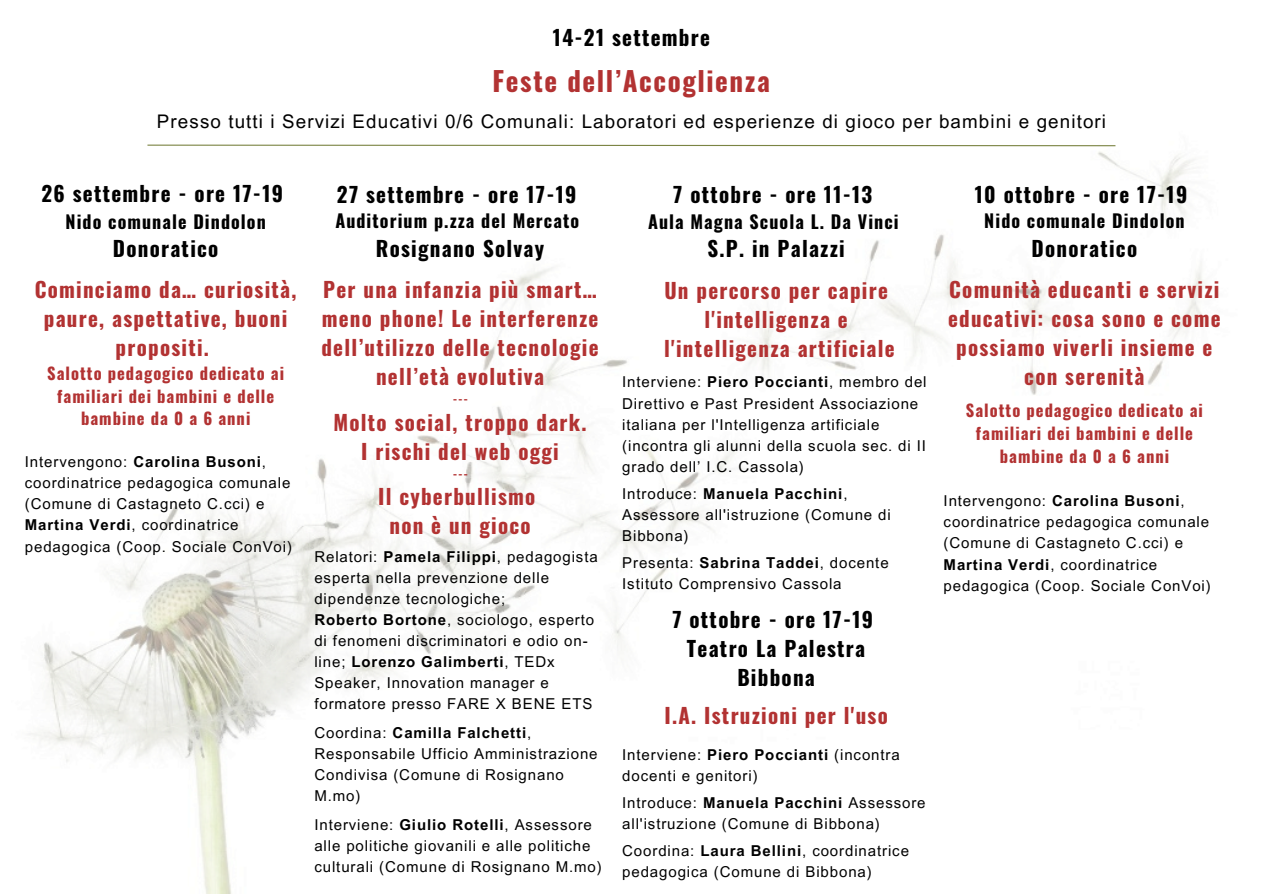
<style>
.page{position:relative;width:1263px;height:894px;background:#fff}
.page>*{position:absolute;margin:0;border:0;box-sizing:border-box;transform-origin:0 0}
.t1{font:700 27px "Oswald";letter-spacing:.06em;color:#b23232}
.t2{font:700 21px/29px "Oswald";letter-spacing:.06em;color:#b23232;text-align:center}
.t3{font:700 21px/29.2px "Oswald";letter-spacing:.06em;color:#000;text-align:center}
.t4{font:18.75px "Arial MT Pro";letter-spacing:.06em;color:#000}
.t5{font:700 18px "Oswald";letter-spacing:.06em;color:#000}
.t6{font:700 16.5px/22.5px "Oswald";letter-spacing:.06em;color:#b23232;text-align:center}
.t7{font:15px/21px "Arial MT Pro";letter-spacing:.06em;color:#000}
.t8{font:700 12px "Oswald";color:#b23232}
.s1{font-weight:700}
</style>
<div class="page">
<img style="left:28px;top:151px;width:1176px;height:742px">
<svg style="left:147px;top:144px;width:969px;height:3px"></svg>
<h2 class="t3" style="left:553px;top:22px;width:159px">14-21 settembre</h2>
<h1 class="t1" style="left:493px;top:60px;width:279px">Feste dell’Accoglienza</h1>
<h4 class="t4" style="left:157px;top:114px;width:951px">Presso tutti i Servizi Educativi 0/6 Comunali: Laboratori ed esperienze di gioco per bambini e genitori</h4>
<p class="t3" style="left:42px;top:178px;width:243px">26 settembre - ore 17-19</p>
<p class="t5" style="left:66px;top:207px;width:202px">Nido comunale Dindolon</p>
<p class="t3" style="left:113px;top:232px;width:107px">Donoratico</p>
<h3 class="t2" style="left:35px;top:273px;width:263px">Cominciamo da… curiosità, paure, aspettative, buoni propositi.</h3>
<h3 class="t6" style="left:47px;top:361px;width:238px">Salotto pedagogico dedicato ai familiari dei bambini e delle bambine da 0 a 6 anni</h3>
<h5 class="t7" style="left:25px;top:453px;width:269px">Intervengono: <span class="s1">Carolina Busoni</span>, coordinatrice pedagogica comunale (Comune di Castagneto C.cci) e <span class="s1">Martina Verdi</span>, coordinatrice pedagogica (Coop. Sociale ConVoi)</h5>
<p class="t3" style="left:337px;top:178px;width:241px">27 settembre - ore 17-19</p>
<p class="t5" style="left:335px;top:207px;width:245px">Auditorium p.zza del Mercato</p>
<p class="t3" style="left:376px;top:232px;width:170px">Rosignano Solvay</p>
<h3 class="t2" style="left:321px;top:274px;width:279px">Per una infanzia più smart… meno phone! Le interferenze dell’utilizzo delle tecnologie nell’età evolutiva</h3>
<h3 class="t8" style="left:453px;top:390px;width:17px">---</h3>
<h3 class="t2" style="left:333px;top:407px;width:255px">Molto social, troppo dark.<br>I rischi del web oggi</h3>
<h3 class="t8" style="left:453px;top:464px;width:17px">---</h3>
<h3 class="t2" style="left:378px;top:481px;width:159px">Il cyberbullismo non è un gioco</h3>
<h2 class="t7" style="left:314px;top:547px;width:285px">Relatori: <span class="s1">Pamela Filippi</span>, pedagogista esperta nella prevenzione delle dipendenze tecnologiche;</h2>
<p class="t7" style="left:314px;top:610px;width:281px"><span class="s1">Roberto Bortone</span>, sociologo, esperto di fenomeni discriminatori e odio on&shy;line; <span class="s1">Lorenzo Galimberti</span>, TEDx Speaker, Innovation manager e formatore presso FARE X BENE ETS</p>
<p class="t7" style="left:314px;top:723px;width:285px">Coordina: <span class="s1">Camilla Falchetti</span>,<br>Responsabile Ufficio Amministrazione<br>Condivisa (Comune di Rosignano<br>M.mo)</p>
<p class="t7" style="left:314px;top:815px;width:289px">Interviene: <span class="s1">Giulio Rotelli</span>, Assessore alle politiche giovanili e alle politiche culturali (Comune di Rosignano M.mo)</p>
<p class="t3" style="left:673px;top:179px;width:201px">7 ottobre - ore 11-13</p>
<p class="t5" style="left:648px;top:207px;width:252px">Aula Magna Scuola L. Da Vinci</p>
<p class="t3" style="left:707px;top:233px;width:139px">S.P. in Palazzi</p>
<h3 class="t2" style="left:664px;top:275px;width:232px">Un percorso per capire l'intelligenza e l'intelligenza artificiale</h3>
<h2 class="t7" style="left:622px;top:373px;width:306px">Interviene: <span class="s1">Piero Poccianti</span>, membro del Direttivo e Past President Associazione italiana per l'Intelligenza artificiale (incontra gli alunni della scuola sec. di II grado dell’ I.C. Cassola)</h2>
<p class="t7" style="left:622px;top:484px;width:270px">Introduce: <span class="s1">Manuela Pacchini</span>,<br>Assessore all'istruzione (Comune di<br>Bibbona)</p>
<p class="t7" style="left:622px;top:553px;width:268px">Presenta: <span class="s1">Sabrina Taddei</span>, docente<br>Istituto Comprensivo Cassola</p>
<p class="t3" style="left:672px;top:603px;width:202px">7 ottobre - ore 17-19<br>Teatro La Palestra<br>Bibbona</p>
<h2 class="t2" style="left:664px;top:699px;width:225px">I.A. Istruzioni per l'uso</h2>
<h2 class="t7" style="left:622px;top:745px;width:279px">Interviene: <span class="s1">Piero Poccianti</span> (incontra docenti e genitori)</h2>
<p class="t7" style="left:622px;top:793px;width:305px">Introduce: <span class="s1">Manuela Pacchini</span> Assessore all'istruzione (Comune di Bibbona)</p>
<p class="t7" style="left:622px;top:841px;width:288px">Coordina: <span class="s1">Laura Bellini</span>, coordinatrice pedagogica (Comune di Bibbona)</p>
<p class="t3" style="left:975px;top:178px;width:214px">10 ottobre - ore 17-19</p>
<p class="t5" style="left:984px;top:207px;width:202px">Nido comunale Dindolon</p>
<p class="t3" style="left:1031px;top:232px;width:107px">Donoratico</p>
<h3 class="t2" style="left:948px;top:274px;width:274px">Comunità educanti e servizi educativi: cosa sono e come possiamo viverli insieme e con serenità</h3>
<h2 class="t6" style="left:966px;top:398px;width:239px;line-height:23px">Salotto pedagogico dedicato ai familiari dei bambini e delle bambine da 0 a 6 anni</h2>
<h5 class="t7" style="left:944px;top:492px;width:269px">Intervengono: <span class="s1">Carolina Busoni</span>, coordinatrice pedagogica comunale (Comune di Castagneto C.cci) e <span class="s1">Martina Verdi</span>, coordinatrice pedagogica (Coop. Sociale ConVoi)</h5>
</div>
